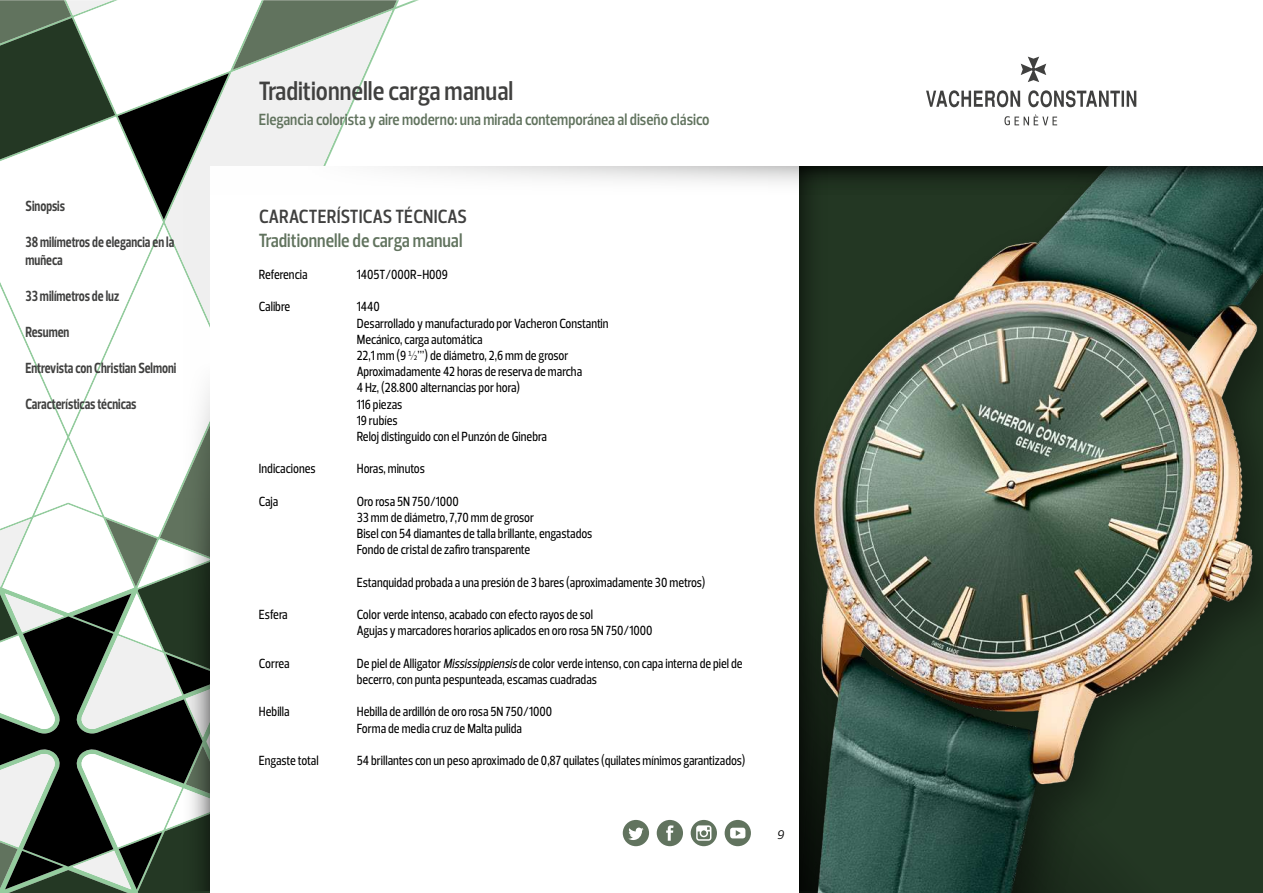
<style>
.page{position:relative;width:1263px;height:893px;background:#fff}
.page>*{position:absolute;margin:0;border:0;box-sizing:border-box;transform-origin:0 0}
.t1{font:600 27px "Prelo Condensed";color:#40403f}
.t2{font:600 19.5px "Prelo Condensed";color:#61735e}
.t3{font:600 19.5px "Prelo Condensed";letter-spacing:.005em;color:#40403f}
.t4{font:600 16.5px "Prelo Condensed";color:#61735e}
.t5{font:700 15px/18px "Prelo Condensed";color:#40403f;scale:.9 1}
.t6{font:500 13.5px/16.2px "Prelo Condensed";color:#000}
.t7{font:italic 12.75px "Prelo";color:#000}
.s1{font-style:italic}
</style>
<div class="page">
<svg style="left:0;top:737px;width:163px;height:9px"></svg>
<svg style="left:0;top:746px;width:210px;height:147px"></svg>
<svg style="left:0;top:286px;width:163px;height:451px"></svg>
<svg style="left:0;top:0;width:397px;height:220px"></svg>
<svg style="left:926px;top:57px;width:210px;height:68px"></svg>
<svg style="left:163px;top:190px;width:47px;height:701px"></svg>
<div style="left:210px;top:166px;width:1052px;height:727px;background:#fff"></div>
<svg style="left:385px;top:166px;width:414px;height:17px"></svg>
<svg style="left:623px;top:820px;width:26px;height:26px"></svg>
<svg style="left:657px;top:820px;width:26px;height:26px"></svg>
<svg style="left:725px;top:820px;width:26px;height:26px"></svg>
<svg style="left:691px;top:820px;width:26px;height:26px"></svg>
<img style="left:799px;top:214px;width:464px;height:679px">
<svg style="left:847px;top:166px;width:416px;height:48px;background:#264032"></svg>
<svg style="left:799px;top:166px;width:48px;height:725px;background:#3c4435"></svg>
<p class="t5" style="left:26px;top:197px;width:45px">Sinopsis</p>
<p class="t5" style="left:26px;top:233px;width:167px">38 milímetros de elegancia en la muñeca</p>
<p class="t5" style="left:26px;top:287px;width:106px">33 milímetros de luz</p>
<p class="t5" style="left:26px;top:323px;width:50px">Resumen</p>
<p class="t5" style="left:26px;top:359px;width:169px">Entrevista con Christian Selmoni</p>
<p class="t5" style="left:26px;top:395px;width:125px">Características técnicas</p>
<h1 class="t1" style="left:259px;top:75px;width:256px">Traditionnelle carga manual</h1>
<p class="t4" style="left:259px;top:110px;width:452px">Elegancia colorista y aire moderno: una mirada contemporánea al diseño clásico</p>
<h2 class="t3" style="left:259px;top:205px;width:209px">CARACTERÍSTICAS TÉCNICAS</h2>
<h2 class="t2" style="left:259px;top:228px;width:205px">Traditionnelle de carga manual</h2>
<p class="t6" style="left:259px;top:266px;width:50px">Referencia</p>
<p class="t6" style="left:357px;top:266px;width:93px">1405T/000R-H009</p>
<p class="t6" style="left:259px;top:299px;width:33px">Calibre</p>
<p class="t6" style="left:357px;top:299px;width:253px">1440<br>Desarrollado y manufacturado por Vacheron Constantin<br>Mecánico, carga automática<br>22,1 mm (9 ½’’’) de diámetro, 2,6 mm de grosor<br>Aproximadamente 42 horas de reserva de marcha<br>4 Hz, (28.800 alternancias por hora)<br>116 piezas<br>19 rubíes<br>Reloj distinguido con el Punzón de Ginebra</p>
<p class="t6" style="left:259px;top:461px;width:58px">Indicaciones</p>
<p class="t6" style="left:357px;top:461px;width:70px">Horas, minutos</p>
<p class="t6" style="left:259px;top:493px;width:21px">Caja</p>
<p class="t6" style="left:357px;top:493px;width:237px">Oro rosa 5N 750/1000<br>33 mm de diámetro, 7,70 mm de grosor<br>Bisel con 54 diamantes de talla brillante, engastados Fondo de cristal de zafiro transparente</p>
<p class="t6" style="left:357px;top:574px;width:350px">Estanquidad probada a una presión de 3 bares (aproximadamente 30 metros)</p>
<p class="t6" style="left:259px;top:607px;width:30px">Esfera</p>
<p class="t6" style="left:357px;top:607px;width:297px">Color verde intenso, acabado con efecto rayos de sol<br>Agujas y marcadores horarios aplicados en oro rosa 5N 750/1000</p>
<p class="t6" style="left:259px;top:655px;width:32px">Correa</p>
<p class="t6" style="left:357px;top:655px;width:387px">De piel de Alligator <span class="s1">Mississippiensis</span>de color verde intenso, con capa interna de piel de becerro, con punta pespunteada, escamas cuadradas</p>
<p class="t6" style="left:259px;top:704px;width:32px">Hebilla</p>
<p class="t6" style="left:357px;top:704px;width:197px">Hebilla de ardillón de oro rosa 5N 750/1000<br>Forma de media cruz de Malta pulida</p>
<p class="t6" style="left:259px;top:752px;width:61px">Engaste total</p>
<p class="t6" style="left:357px;top:752px;width:390px">54 brillantes con un peso aproximado de 0,87 quilates (quilates mínimos garantizados)</p>
<p class="t7" style="left:777px;top:826px;width:9px">9</p>
</div>
